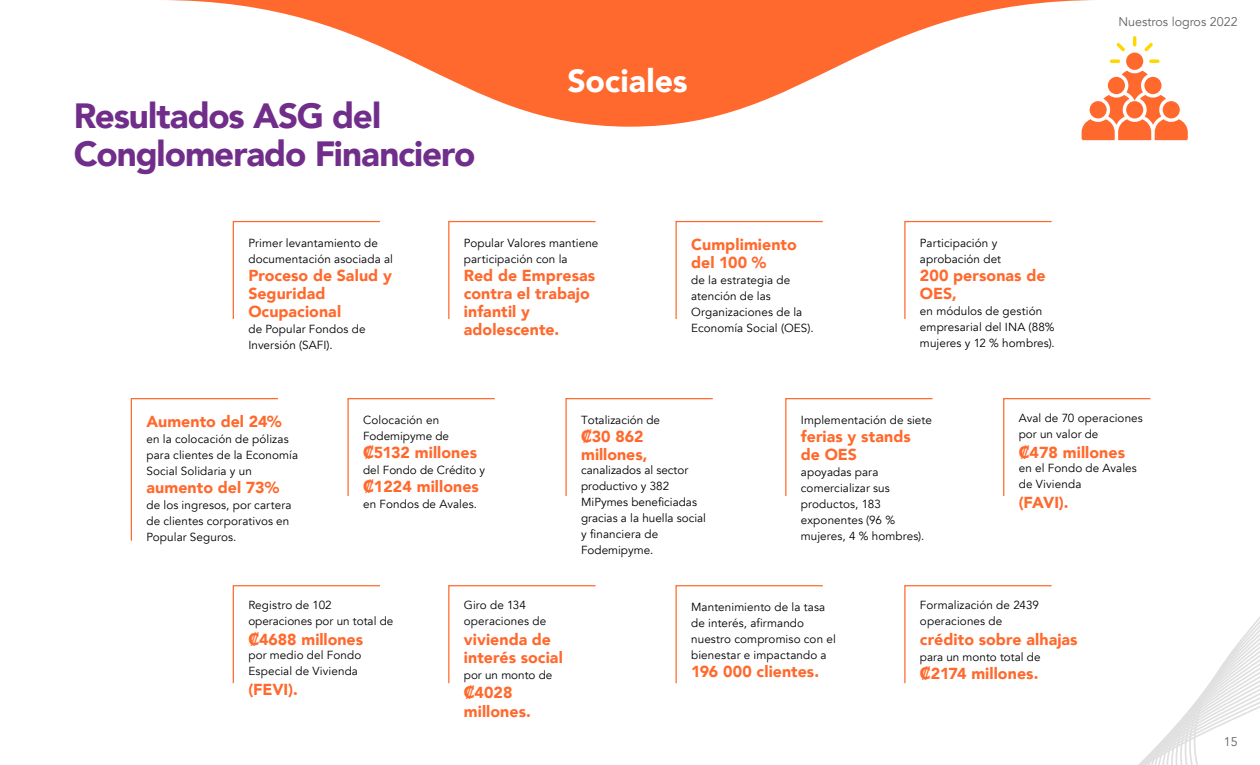
<style>
.page{position:relative;width:1260px;height:765px;background:#fff}
.page>*{position:absolute;margin:0;border:0;box-sizing:border-box;transform-origin:0 0}
.t1{font:900 35px/37.5px "Avenir";letter-spacing:-.03em;color:#702e8a}
.t2{font:900 32px "Avenir";color:#fff}
.t3{font:900 16px/18px "Avenir";letter-spacing:.005em;color:#ff692d}
.t4{font:12.5px "Avenir";color:#646363}
.t5{font:11.75px/16px "Avenir";letter-spacing:.01em;color:#000}
.s1{font-family:"Tahoma";font-weight:700}
</style>
<div class="page">
<svg style="left:1138px;top:616px;width:122px;height:149px"></svg>
<svg style="left:1133px;top:36px;width:3px;height:10px"></svg>
<svg style="left:1116px;top:43px;width:9px;height:8px"></svg>
<svg style="left:1110px;top:59px;width:10px;height:4px"></svg>
<svg style="left:1149px;top:59px;width:11px;height:4px"></svg>
<svg style="left:1144px;top:43px;width:9px;height:8px"></svg>
<div style="left:1126px;top:53px;width:17px;height:17px;background:#ff692d;border-radius:50%"></div>
<svg style="left:1082px;top:71px;width:106px;height:69px"></svg>
<svg style="left:167px;top:0;width:935px;height:127px"></svg>
<svg style="left:232px;top:220px;width:148px;height:99px"></svg>
<svg style="left:448px;top:220px;width:148px;height:99px"></svg>
<svg style="left:675px;top:220px;width:148px;height:99px"></svg>
<svg style="left:904px;top:220px;width:148px;height:99px"></svg>
<svg style="left:347px;top:398px;width:148px;height:99px"></svg>
<svg style="left:565px;top:398px;width:148px;height:99px"></svg>
<svg style="left:785px;top:398px;width:148px;height:99px"></svg>
<svg style="left:1003px;top:398px;width:148px;height:99px"></svg>
<svg style="left:232px;top:585px;width:148px;height:99px"></svg>
<svg style="left:448px;top:585px;width:148px;height:99px"></svg>
<svg style="left:675px;top:585px;width:148px;height:99px"></svg>
<svg style="left:904px;top:585px;width:148px;height:99px"></svg>
<svg style="left:130px;top:398px;width:149px;height:143px"></svg>
<h2 class="t1" style="left:74px;top:96px;width:403px">Resultados ASG del<br>Conglomerado Financiero</h2>
<h2 class="t2" style="left:568px;top:53px;width:122px">Sociales</h2>
<p class="t5" style="left:248px;top:235px;width:146px">Primer levantamiento de documentación asociada al</p>
<p class="t3" style="left:248px;top:266px;width:145px">Proceso de Salud y<br>Seguridad<br>Ocupacional</p>
<p class="t5" style="left:248px;top:321px;width:119px">de Popular Fondos de<br>Inversión (SAFI).</p>
<p class="t5" style="left:464px;top:235px;width:136px">Popular Valores mantiene participación con la</p>
<p class="t3" style="left:464px;top:266px;width:133px">Red de Empresas contra el trabajo infantil y adolescente.</p>
<p class="t3" style="left:691px;top:235px;width:107px">Cumplimiento del 100 %</p>
<p class="t5" style="left:691px;top:272px;width:124px">de la estrategia de atención de las<br>Organizaciones de la<br>Economía Social (OES).</p>
<p class="t4" style="left:1118px;top:14px;width:121px">Nuestros logros 2022</p>
<p class="t5" style="left:920px;top:235px;width:83px">Participación y aprobación det</p>
<p class="t3" style="left:920px;top:266px;width:127px">200 personas de<br>OES,</p>
<p class="t5" style="left:920px;top:303px;width:136px">en módulos de gestión empresarial del INA (88% mujeres y 12 % hombres).</p>
<p class="t3" style="left:146px;top:412px;width:137px">Aumento del 24%</p>
<p class="t5" style="left:146px;top:431px;width:153px">en la colocación de pólizas para clientes de la Economía<br>Social Solidaria y un</p>
<p class="t3" style="left:146px;top:478px;width:134px">aumento del 73%</p>
<p class="t5" style="left:146px;top:497px;width:147px">de los ingresos, por cartera de clientes corporativos en<br>Popular Seguros.</p>
<p class="t5" style="left:363px;top:412px;width:87px">Colocación en<br>Fodemipyme de</p>
<p class="t3" style="left:363px;top:443px;width:115px"><span class="s1">₡</span>5132 millones</p>
<p class="t5" style="left:363px;top:462px;width:124px">del Fondo de Crédito y</p>
<p class="t3" style="left:363px;top:477px;width:117px"><span class="s1">₡</span>1224 millones</p>
<p class="t5" style="left:363px;top:496px;width:115px">en Fondos de Avales.</p>
<p class="t5" style="left:248px;top:597px;width:147px">Registro de 102 operaciones por un total de</p>
<p class="t3" style="left:248px;top:630px;width:116px"><span class="s1">₡</span>4688 millones</p>
<p class="t5" style="left:248px;top:647px;width:114px">por medio del Fondo<br>Especial de Vivienda</p>
<p class="t3" style="left:248px;top:680px;width:51px">(FEVI).</p>
<p class="t5" style="left:464px;top:597px;width:84px">Giro de 134 operaciones de</p>
<p class="t3" style="left:464px;top:630px;width:101px">vivienda de interés social</p>
<p class="t5" style="left:464px;top:667px;width:90px">por un monto de</p>
<p class="t3" style="left:464px;top:682px;width:69px;line-height:19.1px"><span class="s1">₡</span>4028 millones.</p>
<p class="t5" style="left:581px;top:412px;width:81px">Totalización de</p>
<p class="t3" style="left:581px;top:427px;width:68px"><span class="s1">₡</span>30 862 millones,</p>
<p class="t5" style="left:581px;top:462px;width:126px">canalizados al sector productivo y 382<br>MiPymes beneficiadas gracias a la huella social y financiera de<br>Fodemipyme.</p>
<p class="t5" style="left:801px;top:412px;width:133px">Implementación de siete</p>
<p class="t3" style="left:801px;top:427px;width:111px">ferias y stands de OES</p>
<p class="t5" style="left:801px;top:464px;width:125px">apoyadas para comercializar sus productos, 183 exponentes (96 % mujeres, 4 % hombres).</p>
<p class="t5" style="left:1019px;top:410px;width:126px">Aval de 70 operaciones por un valor de</p>
<p class="t3" style="left:1019px;top:443px;width:108px"><span class="s1">₡</span>478 millones</p>
<p class="t5" style="left:1019px;top:460px;width:120px">en el Fondo de Avales de Vivienda</p>
<p class="t3" style="left:1019px;top:493px;width:51px">(FAVI).</p>
<p class="t5" style="left:691px;top:599px;width:146px">Mantenimiento de la tasa de interés, afirmando nuestro compromiso con el bienestar e impactando a</p>
<p class="t3" style="left:691px;top:662px;width:130px">196 000 clientes.</p>
<p class="t5" style="left:920px;top:597px;width:121px">Formalización de 2439 operaciones de</p>
<p class="t3" style="left:920px;top:630px;width:159px">crédito sobre alhajas</p>
<p class="t5" style="left:920px;top:649px;width:122px">para un monto total de</p>
<p class="t3" style="left:920px;top:664px;width:120px"><span class="s1">₡</span>2174 millones.</p>
<p class="t4" style="left:1224px;top:734px;width:15px">15</p>
</div>
